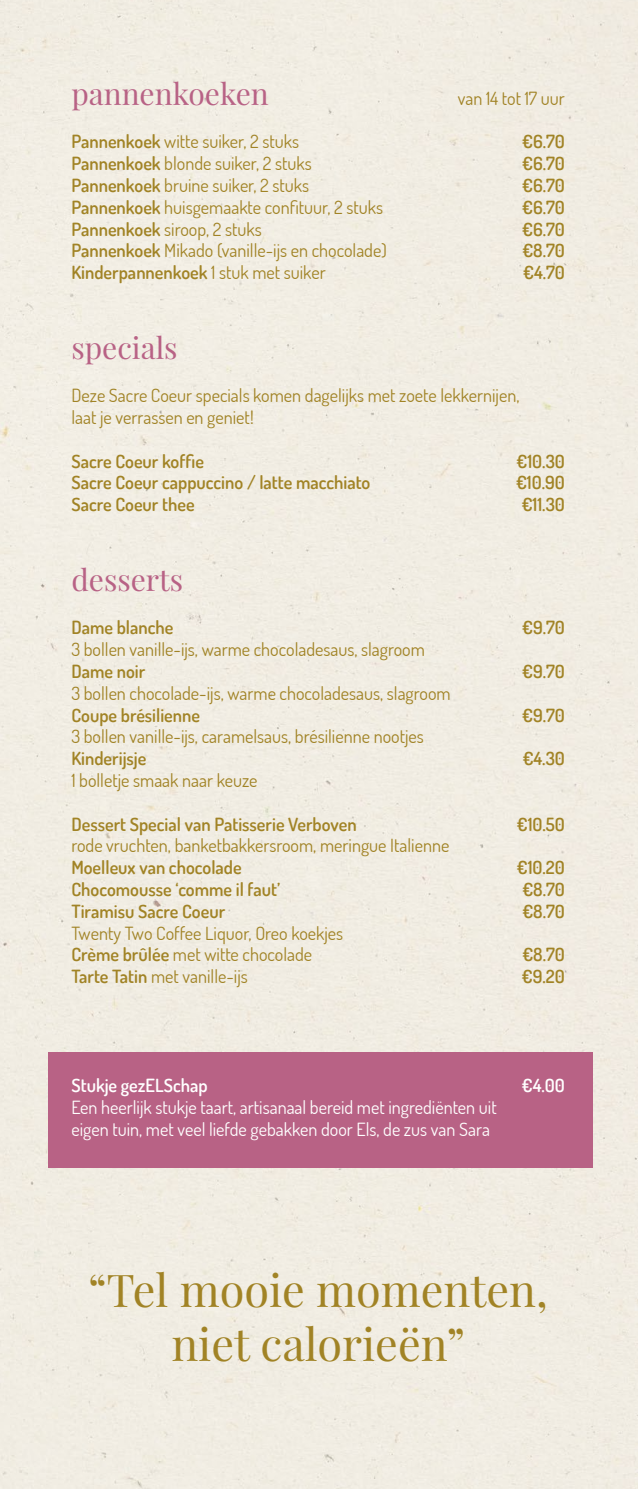
<style>
.page{position:relative;width:638px;height:1489px;background:#fff}
.page>*{position:absolute;margin:0;border:0;box-sizing:border-box;transform-origin:0 0}
.t1{font:45px/54px "Playfair Display";color:#a18325;text-align:center}
.t2{font:30px "Playfair Display";color:#b86285}
.t3{font:18.15px/21.8px "Dosis";color:#a18325}
.t4{font:600 18.15px "Dosis";color:#a18325}
.t5{font:18.15px/21.8px "Dosis";color:#fff}
.t6{font:600 18.15px "Dosis";color:#fff}
.s1{font-weight:600}
.s2{font-weight:400}
</style>
<div class="page">
<div style="left:0;top:0;width:638px;height:1488px;background:#f1ede3"></div>
<div style="left:48px;top:1052px;width:544px;height:115px;background:#b86285"></div>
<h2 class="t2" style="left:71px;top:75px;width:199px">pannenkoeken</h2>
<p class="t3" style="left:458px;top:87px;width:109px">van 14 tot 17 uur</p>
<p class="t3" style="left:71px;top:130px;width:229px"><span class="s1">Pannenkoek</span> witte suiker, 2 stuks</p>
<p class="t4" style="left:522px;top:130px;width:44px">€6.70</p>
<p class="t3" style="left:71px;top:152px;width:242px"><span class="s1">Pannenkoek</span> blonde suiker, 2 stuks</p>
<p class="t4" style="left:522px;top:152px;width:44px">€6.70</p>
<p class="t3" style="left:71px;top:174px;width:239px"><span class="s1">Pannenkoek</span> bruine suiker, 2 stuks</p>
<p class="t4" style="left:522px;top:173px;width:44px">€6.70</p>
<p class="t3" style="left:71px;top:196px;width:313px"><span class="s1">Pannenkoek</span> huisgemaakte confituur, 2 stuks</p>
<p class="t4" style="left:522px;top:195px;width:44px">€6.70</p>
<p class="t3" style="left:71px;top:217px;width:192px"><span class="s1">Pannenkoek</span> siroop, 2 stuks</p>
<p class="t4" style="left:522px;top:217px;width:44px">€6.70</p>
<p class="t3" style="left:71px;top:239px;width:317px"><span class="s1">Pannenkoek</span> Mikado (vanille-ijs en chocolade)</p>
<p class="t4" style="left:522px;top:239px;width:44px">€8.70</p>
<p class="t4" style="left:71px;top:261px;width:256px">Kinderpannenkoek <span class="s2">1 stuk met suiker</span></p>
<p class="t4" style="left:523px;top:261px;width:43px">€4.70</p>
<h2 class="t2" style="left:71px;top:329px;width:108px">specials</h2>
<p class="t3" style="left:71px;top:384px;width:449px">Deze Sacre Coeur specials komen dagelijks met zoete lekkernijen, laat je verrassen en geniet!</p>
<p class="t4" style="left:71px;top:449px;width:134px">Sacre Coeur koffie</p>
<p class="t4" style="left:516px;top:449px;width:50px">€10.30</p>
<p class="t4" style="left:71px;top:471px;width:300px">Sacre Coeur cappuccino / latte macchiato</p>
<p class="t4" style="left:516px;top:471px;width:50px">€10.90</p>
<p class="t4" style="left:71px;top:493px;width:125px">Sacre Coeur thee</p>
<p class="t4" style="left:522px;top:493px;width:45px">€11.30</p>
<h2 class="t2" style="left:71px;top:561px;width:113px">desserts</h2>
<p class="t4" style="left:71px;top:616px;width:104px">Dame blanche</p>
<p class="t4" style="left:522px;top:616px;width:44px">€9.70</p>
<p class="t3" style="left:71px;top:638px;width:355px">3 bollen vanille-ijs, warme chocoladesaus, slagroom</p>
<p class="t4" style="left:71px;top:659px;width:75px">Dame noir</p>
<p class="t4" style="left:522px;top:659px;width:44px">€9.70</p>
<p class="t3" style="left:71px;top:681px;width:381px">3 bollen chocolade-ijs, warme chocoladesaus, slagroom</p>
<p class="t4" style="left:71px;top:703px;width:130px">Coupe brésilienne</p>
<p class="t4" style="left:522px;top:703px;width:44px">€9.70</p>
<p class="t3" style="left:71px;top:725px;width:354px">3 bollen vanille-ijs, caramelsaus, brésilienne nootjes</p>
<p class="t4" style="left:71px;top:746px;width:77px">Kinderijsje</p>
<p class="t4" style="left:523px;top:746px;width:44px">€4.30</p>
<p class="t3" style="left:71px;top:769px;width:188px">1 bolletje smaak naar keuze</p>
<p class="t4" style="left:71px;top:812px;width:287px">Dessert Special van Patisserie Verboven</p>
<p class="t4" style="left:517px;top:812px;width:50px">€10.50</p>
<p class="t3" style="left:71px;top:834px;width:379px">rode vruchten, banketbakkersroom, meringue Italienne</p>
<p class="t4" style="left:71px;top:855px;width:172px">Moelleux van chocolade</p>
<p class="t4" style="left:517px;top:855px;width:50px">€10.20</p>
<p class="t4" style="left:71px;top:877px;width:210px">Chocomousse ‘comme il faut’</p>
<p class="t4" style="left:522px;top:877px;width:44px">€8.70</p>
<p class="t4" style="left:71px;top:899px;width:155px">Tiramisu Sacre Coeur</p>
<p class="t4" style="left:522px;top:899px;width:44px">€8.70</p>
<p class="t3" style="left:71px;top:921px;width:273px">Twenty Two Coffee Liquor, Oreo koekjes<br><span class="s1">Crème brûlée</span> met witte chocolade</p>
<p class="t4" style="left:522px;top:942px;width:44px">€8.70</p>
<p class="t3" style="left:71px;top:965px;width:178px"><span class="s1">Tarte Tatin</span> met vanille-ijs</p>
<p class="t4" style="left:522px;top:964px;width:44px">€9.20</p>
<p class="t6" style="left:71px;top:1073px;width:138px">Stukje gezELSchap</p>
<p class="t6" style="left:522px;top:1073px;width:44px">€4.00</p>
<p class="t5" style="left:71px;top:1095px;width:427px">Een heerlijk stukje taart, artisanaal bereid met ingrediënten uit eigen tuin, met veel liefde gebakken door Els, de zus van Sara</p>
<h1 class="t1" style="left:88px;top:1263px;width:461px">“Tel mooie momenten, niet calorieën”</h1>
</div>
